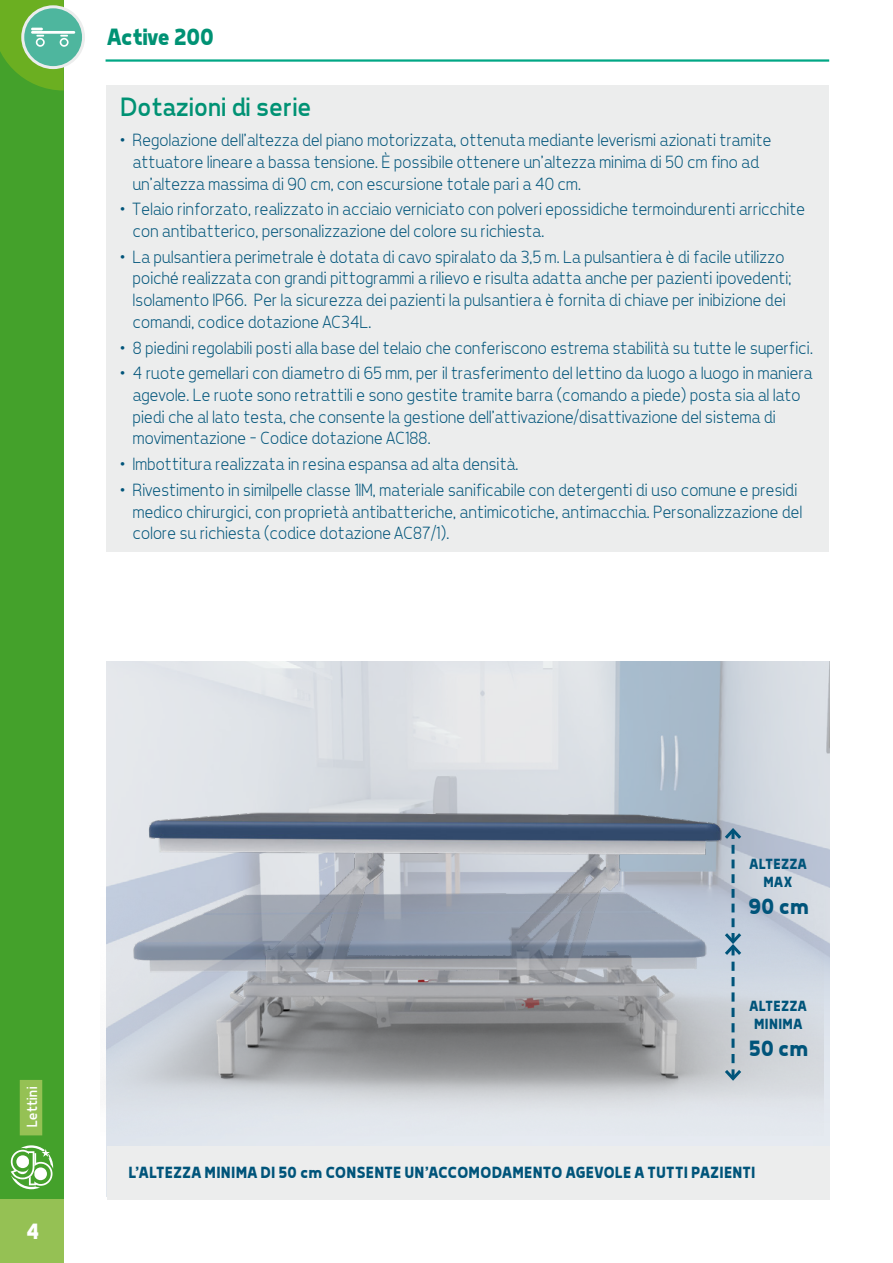
<style>
.page{position:relative;width:893px;height:1263px;background:#fff}
.page>*{position:absolute;margin:0;border:0;box-sizing:border-box;transform-origin:0 0}
.t1{font:27px "Tepeno Sans";color:#009274}
.t2{font:700 24px "Tepeno Sans";letter-spacing:-.02em;color:#009274}
.t3{font:700 22.5px "Tepeno Sans";letter-spacing:.005em;color:#00547a}
.t4{font:700 22.5px "Tepeno Sans";color:#fff}
.t5{font:300 18px/21.6px "Tepeno Sans";color:#00547a}
.t6{font:700 16.5px "Tepeno Sans";letter-spacing:.015em;color:#00547a}
.t7{font:700 15px/18px "Tepeno Sans";letter-spacing:.03em;color:#00547a;text-align:center}
.t8{font:15px "Tepeno Sans";letter-spacing:.005em;color:#fff}
</style>
<div class="page">
<div style="left:0;top:0;width:64px;height:1263px;background:#44a12b"></div>
<div style="left:0;top:1199px;width:64px;height:64px;background:#95c154"></div>
<svg style="left:11px;top:1145px;width:42px;height:44px"></svg>
<div style="left:20px;top:1080px;width:22px;height:55px;background:#95c154"></div>
<hr style="left:106px;top:59px;width:723px;height:3px;background:#00a785">
<svg style="left:23px;top:7px;width:61px;height:61px"></svg>
<div style="left:21px;top:5px;width:64px;height:64px;border:3px solid #eceded;border-radius:50%"></div>
<hr style="left:31px;top:31px;width:44px;height:3px;background:#fff">
<svg style="left:0;top:0;width:69px;height:91px"></svg>
<img style="left:107px;top:661px;width:722px;height:485px">
<img style="left:106px;top:661px;width:717px;height:474px">
<img style="left:106px;top:731px;width:717px;height:400px">
<div style="left:106px;top:85px;width:723px;height:467px;background:#eceded"></div>
<div style="left:107px;top:1146px;width:722px;height:53px;background:#eceded"></div>
<svg style="left:722px;top:826px;width:22px;height:257px;background:#adbdcb"></svg>
<h2 class="t2" style="left:106px;top:23px;width:108px">Active 200</h2>
<h1 class="t1" style="left:119px;top:91px;width:193px">Dotazioni di serie</h1>
<p class="t5" style="left:132px;top:129px;width:640px;text-indent:-13px">• Regolazione dell’altezza del piano motorizzata, ottenuta mediante leverismi azionati tramite attuatore lineare a bassa tensione. È possibile ottenere un’altezza minima di 50 cm fino ad un’altezza massima di 90 cm, con escursione totale pari a 40 cm.</p>
<p class="t5" style="left:132px;top:198px;width:674px;text-indent:-13px">• Telaio rinforzato, realizzato in acciaio verniciato con polveri epossidiche termoindurenti arricchite con antibatterico, personalizzazione del colore su richiesta.</p>
<p class="t5" style="left:132px;top:245px;width:660px;text-indent:-13px">• La pulsantiera perimetrale è dotata di cavo spiralato da 3,5 m. La pulsantiera è di facile utilizzo poiché realizzata con grandi pittogrammi a rilievo e risulta adatta anche per pazienti ipovedenti; Isolamento IP66. Per la sicurezza dei pazienti la pulsantiera è fornita di chiave per inibizione dei comandi, codice dotazione AC34L.</p>
<p class="t5" style="left:119px;top:336px;width:694px">• 8 piedini regolabili posti alla base del telaio che conferiscono estrema stabilità su tutte le superfici.</p>
<p class="t5" style="left:132px;top:362px;width:681px;text-indent:-13px">• 4 ruote gemellari con diametro di 65 mm, per il trasferimento del lettino da luogo a luogo in maniera agevole. Le ruote sono retrattili e sono gestite tramite barra (comando a piede) posta sia al lato piedi che al lato testa, che consente la gestione dell’attivazione/disattivazione del sistema di movimentazione - Codice dotazione AC188.</p>
<p class="t5" style="left:119px;top:453px;width:400px">• Imbottitura realizzata in resina espansa ad alta densità.</p>
<p class="t5" style="left:132px;top:478px;width:671px;text-indent:-13px">• Rivestimento in similpelle classe 1IM, materiale sanificabile con detergenti di uso comune e presidi medico chirurgici, con proprietà antibatteriche, antimicotiche, antimacchia. Personalizzazione del colore su richiesta (codice dotazione AC87/1).</p>
<p class="t8" style="left:23px;top:1128px;width:42px;rotate:-90deg">Lettini</p>
<p class="t4" style="left:25px;top:1218px;width:15px">4</p>
<p class="t7" style="left:749px;top:854px;width:59px">ALTEZZA<br>MAX</p>
<p class="t3" style="left:747px;top:893px;width:62px">90 cm</p>
<p class="t7" style="left:749px;top:996px;width:59px">ALTEZZA<br>MINIMA</p>
<p class="t3" style="left:748px;top:1035px;width:61px">50 cm</p>
<p class="t6" style="left:128px;top:1163px;width:628px">L’ALTEZZA MINIMA DI 50 cm CONSENTE UN’ACCOMODAMENTO AGEVOLE A TUTTI PAZIENTI</p>
</div>
